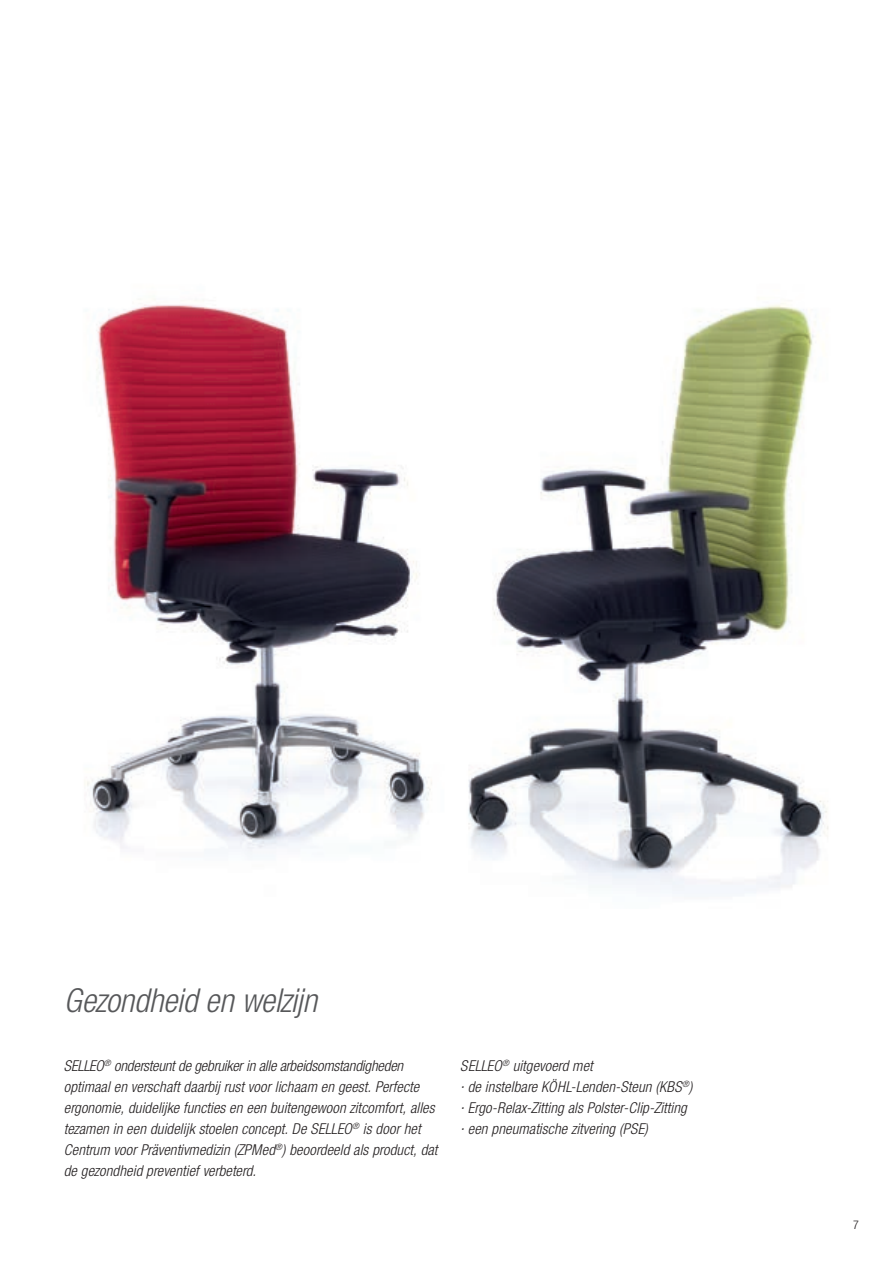
<style>
.page{position:relative;width:893px;height:1263px;background:#fff}
.page>*{position:absolute;margin:0;border:0;box-sizing:border-box;transform-origin:0 0}
.t1{font:italic 300 condensed 33px "Helvetica Neue LT";letter-spacing:-.01em;color:#57585a}
.t2{font:italic 300 condensed 15px/21px "Helvetica Neue LT";letter-spacing:.01em;color:#231f20}
.t3{font:300 condensed 12px "Helvetica Neue LT";color:#231f20}
</style>
<div class="page">
<img style="left:87px;top:303px;width:742px;height:591px">
<h1 class="t1" style="left:64px;top:982px;width:255px">Gezondheid en welzijn</h1>
<p class="t2" style="left:64px;top:1055px;width:375px">SELLEO<sup>®</sup> ondersteunt de gebruiker in alle arbeidsomstandigheden optimaal en verschaft daarbij rust voor lichaam en geest. Perfecte ergonomie, duidelijke functies en een buitengewoon zitcomfort, alles tezamen in een duidelijk stoelen concept. De SELLEO<sup>®</sup> is door het Centrum voor Präventivmedizin (ZPMed<sup>®</sup>) beoordeeld als product, dat de gezondheid preventief verbeterd.</p>
<p class="t2" style="left:460px;top:1055px;width:234px">SELLEO<sup>®</sup> uitgevoerd met<br>· de instelbare KÖHL-Lenden-Steun (KBS<sup>®</sup>) · Ergo-Relax-Zitting als Polster-Clip-Zitting · een pneumatische zitvering (PSE)</p>
<p class="t3" style="left:853px;top:1218px;width:7px">7</p>
</div>
